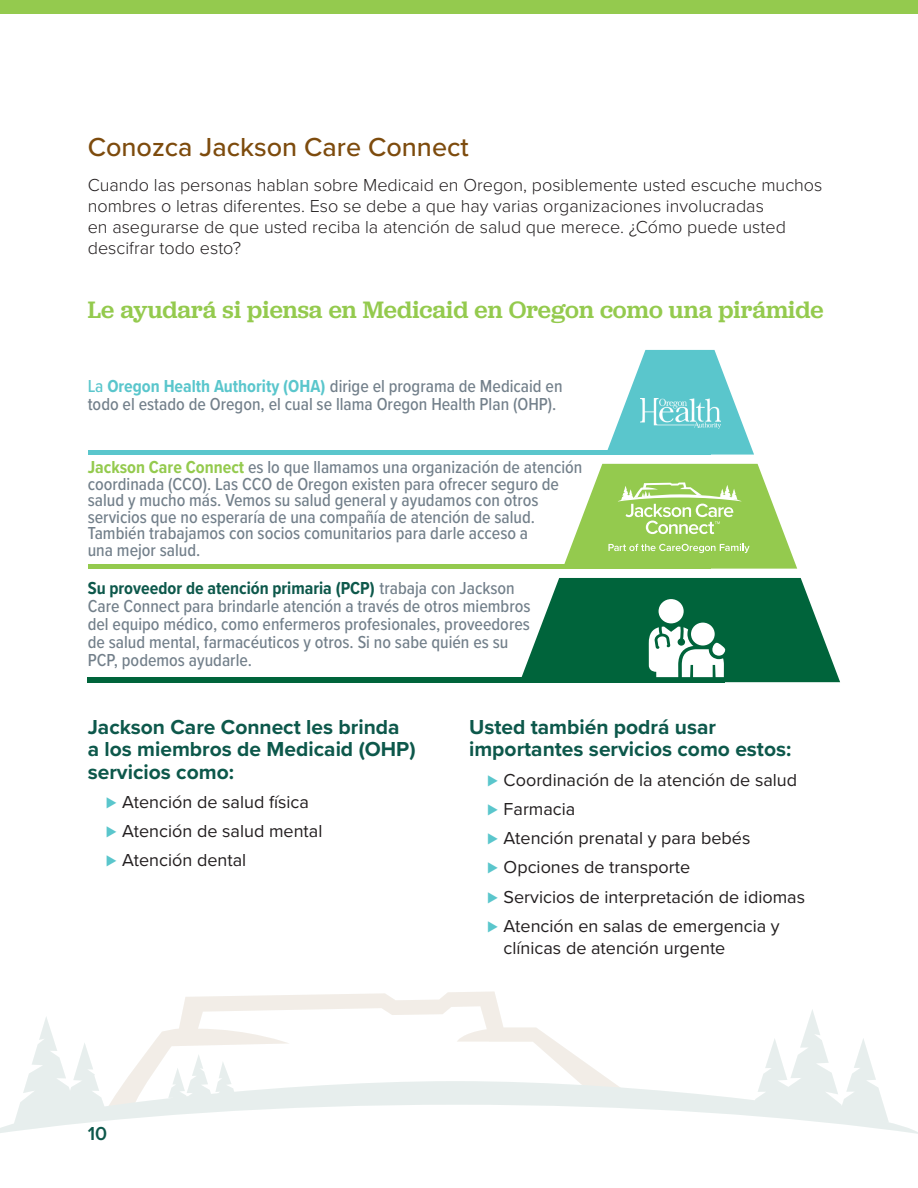
<style>
.page{position:relative;width:918px;height:1188px;background:#fff}
.page>*{position:absolute;margin:0;border:0;box-sizing:border-box;transform-origin:0 0}
.subhead{font:500 27px "Proxima Nova";color:#7d4b0d}
.t1{font:500 24.75px "Jubilat";letter-spacing:.005em;color:#94ca4e}
.t2{font:700 21px/22.5px "Proxima Nova";color:#0d584b}
.t3{font:600 19.5px "Proxima Nova";color:#0d584b}
.pyr_text{font:500 18px/18px "Proxima Nova Cond";color:#727f8a}
.bullet{font:18px/22.5px "Proxima Nova";color:#231f20}
.text{font:300 18px/21px "Proxima Nova";color:#231f20}
.s1{color:#5ac6cc}
.s2{font-weight:700;color:#5ac6cc}
.s3{font-weight:700;color:#94ca4e}
.s4{font-weight:700;color:#0d584b}
</style>
<div class="page">
<svg style="left:125px;top:991px;width:486px;height:90px"></svg>
<svg style="left:165px;top:1054px;width:74px;height:27px"></svg>
<svg style="left:27px;top:1017px;width:69px;height:64px"></svg>
<svg style="left:761px;top:1009px;width:115px;height:72px"></svg>
<svg style="left:0;top:1081px;width:918px;height:53px"></svg>
<div style="left:0;top:0;width:918px;height:14px;background:#94ca4e"></div>
<svg style="left:607px;top:350px;width:147px;height:105px"></svg>
<div style="left:88px;top:450px;width:623px;height:5px;background:#5ac6cc"></div>
<div style="left:88px;top:564px;width:622px;height:5px;background:#94ca4e"></div>
<div style="left:88px;top:677px;width:637px;height:5px;background:#00643b"></div>
<img style="left:641px;top:398px;width:80px;height:30px">
<svg style="left:521px;top:578px;width:319px;height:104px"></svg>
<div style="left:691px;top:623px;width:24px;height:23px;background:#fff;border-radius:50%"></div>
<svg style="left:564px;top:464px;width:233px;height:105px"></svg>
<p class="subhead" style="left:88px;top:127px;width:383px">Conozca Jackson Care Connect</p>
<p class="text" style="left:88px;top:173px;width:736px">Cuando las personas hablan sobre Medicaid en Oregon, posiblemente usted escuche muchos nombres o letras diferentes. Eso se debe a que hay varias organizaciones involucradas<br>en asegurarse de que usted reciba la atención de salud que merece. ¿Cómo puede usted descifrar todo esto?</p>
<p class="t1" style="left:88px;top:294px;width:737px">Le ayudará si piensa en Medicaid en Oregon como una pirámide</p>
<p class="pyr_text" style="left:88px;top:376px;width:476px"><span class="s1">La</span> <span class="s2">Oregon Health Authority (OHA)</span> dirige el programa de Medicaid en todo el estado de Oregon, el cual se llama Oregon Health Plan (OHP).</p>
<p class="pyr_text" style="left:88px;top:458px;width:496px;line-height:16.5px"><span class="s3">Jackson Care Connect</span> es lo que llamamos una organización de atención coordinada (CCO). Las CCO de Oregon existen para ofrecer seguro de salud y mucho más. Vemos su salud general y ayudamos con otros servicios que no esperaría de una compañía de atención de salud.<br>También trabajamos con socios comunitarios para darle acceso a<br>una mejor salud.</p>
<p class="pyr_text" style="left:88px;top:579px;width:444px"><span class="s4">Su proveedor de atención primaria (PCP)</span> trabaja con Jackson Care Connect para brindarle atención a través de otros miembros del equipo médico, como enfermeros profesionales, proveedores de salud mental, farmacéuticos y otros. Si no sabe quién es su PCP, podemos ayudarle.</p>
<p class="t2" style="left:88px;top:715px;width:329px">Jackson Care Connect les brinda a los miembros de Medicaid (OHP) servicios como:</p>
<p class="bullet" style="left:106px;top:790px;width:205px"><span class="s1">⊲</span> Atención de salud física</p>
<p class="bullet" style="left:106px;top:819px;width:218px"><span class="s1">⊲</span> Atención de salud mental</p>
<p class="bullet" style="left:106px;top:848px;width:142px"><span class="s1">⊲</span> Atención dental</p>
<p class="t2" style="left:469px;top:715px;width:324px">Usted también podrá usar importantes servicios como estos:</p>
<p class="bullet" style="left:487px;top:768px;width:312px"><span class="s1">⊲</span> Coordinación de la atención de salud</p>
<p class="bullet" style="left:487px;top:797px;width:90px"><span class="s1">⊲</span> Farmacia</p>
<p class="bullet" style="left:487px;top:826px;width:265px"><span class="s1">⊲</span> Atención prenatal y para bebés</p>
<p class="bullet" style="left:487px;top:855px;width:205px"><span class="s1">⊲</span> Opciones de transporte</p>
<p class="bullet" style="left:487px;top:885px;width:320px"><span class="s1">⊲</span> Servicios de interpretación de idiomas</p>
<p class="bullet" style="left:504px;top:914px;width:278px;text-indent:-16px"><span class="s1">⊲</span> Atención en salas de emergencia y clínicas de atención urgente</p>
<p class="t3" style="left:88px;top:1119px;width:21px">10</p>
</div>
